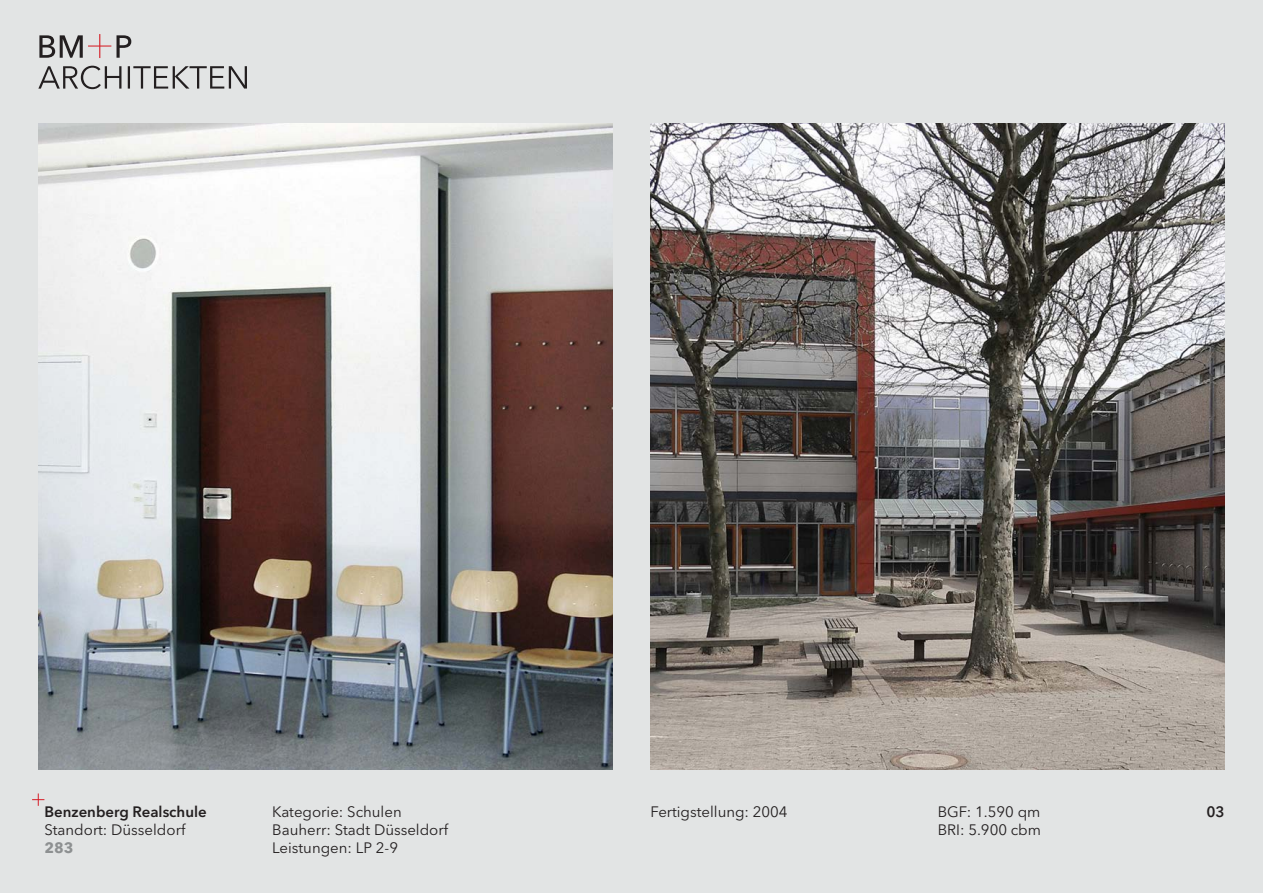
<style>
.page{position:relative;width:1263px;height:893px;background:#e2e4e4}
.page>*{position:absolute;margin:0;border:0;box-sizing:border-box;transform-origin:0 0}
.t1{font:15px/18px "Avenir Next LT Pro";color:#231f20}
.t2{font:600 15px "Avenir Next LT Pro";color:#231f20}
.t3{font:700 15px "Avenir Next LT Pro";color:#8d9091}
</style>
<div class="page">
<svg style="left:32px;top:793px;width:12px;height:13px"></svg>
<img style="left:38px;top:123px;width:574px;height:647px">
<img style="left:651px;top:123px;width:574px;height:647px">
<svg style="left:39px;top:34px;width:72px;height:24px"></svg>
<svg style="left:117px;top:35px;width:14px;height:23px"></svg>
<svg style="left:38px;top:66px;width:83px;height:23px"></svg>
<hr style="left:128px;top:66px;width:2px;height:23px;background:#231f20">
<svg style="left:133px;top:66px;width:114px;height:23px"></svg>
<p class="t2" style="left:44px;top:803px;width:164px">Benzenberg Realschule</p>
<p class="t1" style="left:44px;top:821px;width:143px">Standort: Düsseldorf</p>
<p class="t3" style="left:44px;top:839px;width:31px">283</p>
<p class="t1" style="left:272px;top:803px;width:178px">Kategorie: Schulen<br>Bauherr: Stadt Düsseldorf<br>Leistungen: LP 2-9</p>
<p class="t1" style="left:651px;top:803px;width:139px">Fertigstellung: 2004</p>
<p class="t1" style="left:938px;top:803px;width:105px">BGF: 1.590 qm<br>BRI: 5.900 cbm</p>
<p class="t2" style="left:1206px;top:803px;width:20px">03</p>
</div>
